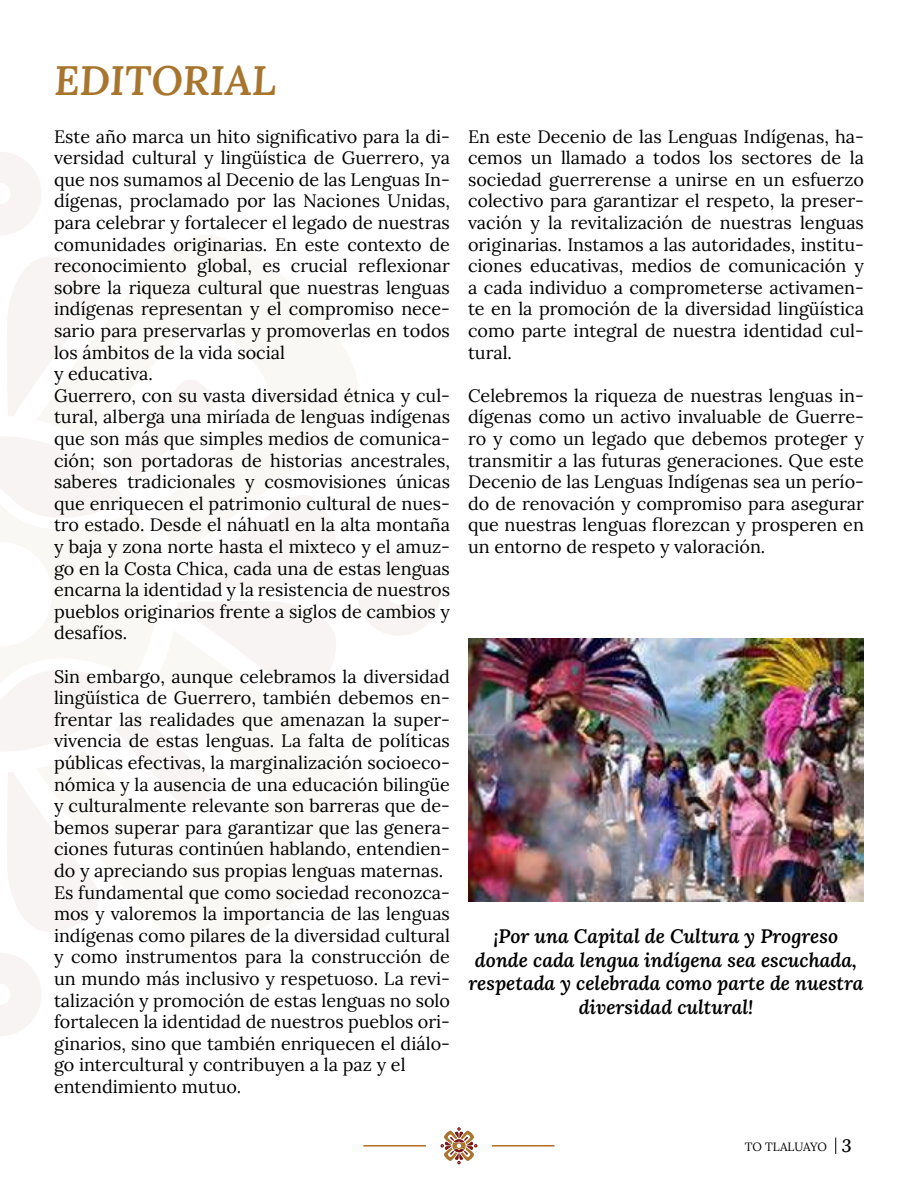
<style>
.page{position:relative;width:918px;height:1188px;background:#fff}
.page>*{position:absolute;margin:0;border:0;box-sizing:border-box;transform-origin:0 0}
.t1{font:italic 600 41.1px "Lora";color:#a8752e}
.t2{font:italic 600 19.5px/23.4px "Lora";color:#000;text-align:center}
.t3{font:18px/21.6px "Lora";color:#000}
.t4{font:12px "Lora";letter-spacing:-.005em;color:#000}
.s1{font-weight:500;font-style:italic;font-size:18px}
</style>
<div class="page">
<svg style="left:835px;top:1138px;width:1px;height:16px"></svg>
<svg style="left:441px;top:1127px;width:36px;height:37px"></svg>
<hr style="left:492px;top:1145px;width:63px;height:2px;background:#b36b29">
<hr style="left:363px;top:1145px;width:63px;height:2px;background:#b36b29">
<svg style="left:0;top:257px;width:336px;height:674px"></svg>
<svg style="left:0;top:953px;width:41px;height:83px"></svg>
<svg style="left:0;top:152px;width:41px;height:83px"></svg>
<svg style="left:358px;top:553px;width:82px;height:82px"></svg>
<img style="left:468px;top:638px;width:396px;height:263px">
<h1 class="t1" style="left:54px;top:51px;width:224px">EDITORIAL</h1>
<p class="t3" style="left:54px;top:124px;width:398px">Este año marca un hito significativo para la di&shy;versidad cultural y lingüística de Guerrero, ya que nos sumamos al Decenio de las Lenguas In&shy;dígenas, proclamado por las Naciones Unidas, para celebrar y fortalecer el legado de nuestras comunidades originarias. En este contexto de reconocimiento global, es crucial reflexionar sobre la riqueza cultural que nuestras lenguas indígenas representan y el compromiso nece&shy;sario para preservarlas y promoverlas en todos los ámbitos de la vida social<br>y educativa.<br>Guerrero, con su vasta diversidad étnica y cul&shy;tural, alberga una miríada de lenguas indígenas que son más que simples medios de comunica&shy;ción; son portadoras de historias ancestrales, saberes tradicionales y cosmovisiones únicas que enriquecen el patrimonio cultural de nues&shy;tro estado. Desde el náhuatl en la alta montaña y baja y zona norte hasta el mixteco y el amuz&shy;go en la Costa Chica, cada una de estas lenguas encarna la identidad y la resistencia de nuestros pueblos originarios frente a siglos de cambios y desafíos.</p>
<p class="t3" style="left:54px;top:664px;width:398px">Sin embargo, aunque celebramos la diversidad lingüística de Guerrero, también debemos en&shy;frentar las realidades que amenazan la super&shy;vivencia de estas lenguas. La falta de políticas públicas efectivas, la marginalización socioeco&shy;nómica y la ausencia de una educación bilingüe y culturalmente relevante son barreras que de&shy;bemos superar para garantizar que las genera&shy;ciones futuras continúen hablando, entendien&shy;do y apreciando sus propias lenguas maternas.<br>Es fundamental que como sociedad reconozca&shy;mos y valoremos la importancia de las lenguas indígenas como pilares de la diversidad cultural y como instrumentos para la construcción de un mundo más inclusivo y respetuoso. La revi&shy;talización y promoción de estas lenguas no solo fortalecen la identidad de nuestros pueblos ori&shy;ginarios, sino que también enriquecen el diálo&shy;go intercultural y contribuyen a la paz y el entendimiento mutuo.</p>
<p class="t3" style="left:468px;top:124px;width:398px;text-align:justify">En este Decenio de las Lenguas Indígenas, ha&shy;cemos un llamado a todos los sectores de la sociedad guerrerense a unirse en un esfuerzo colectivo para garantizar el respeto, la preser&shy;vación y la revitalización de nuestras lenguas originarias. Instamos a las autoridades, institu&shy;ciones educativas, medios de comunicación y a cada individuo a comprometerse activamen&shy;te en la promoción de la diversidad lingüística como parte integral de nuestra identidad cul&shy;tural.</p>
<p class="t3" style="left:468px;top:384px;width:398px;text-align:justify">Celebremos la riqueza de nuestras lenguas in&shy;dígenas como un activo invaluable de Guerre&shy;ro y como un legado que debemos proteger y transmitir a las futuras generaciones. Que este Decenio de las Lenguas Indígenas sea un perío&shy;do de renovación y compromiso para asegurar que nuestras lenguas florezcan y prosperen en un entorno de respeto y valoración.</p>
<p class="t2" style="left:469px;top:924px;width:396px">¡Por una Capital de Cultura y Progreso donde cada lengua indígena sea escuchada, respetada y celebrada como parte de nuestra diversidad cultural!</p>
<p class="t4" style="left:745px;top:1137px;width:108px">TO TLALUAYO <span class="s1">3</span></p>
</div>
